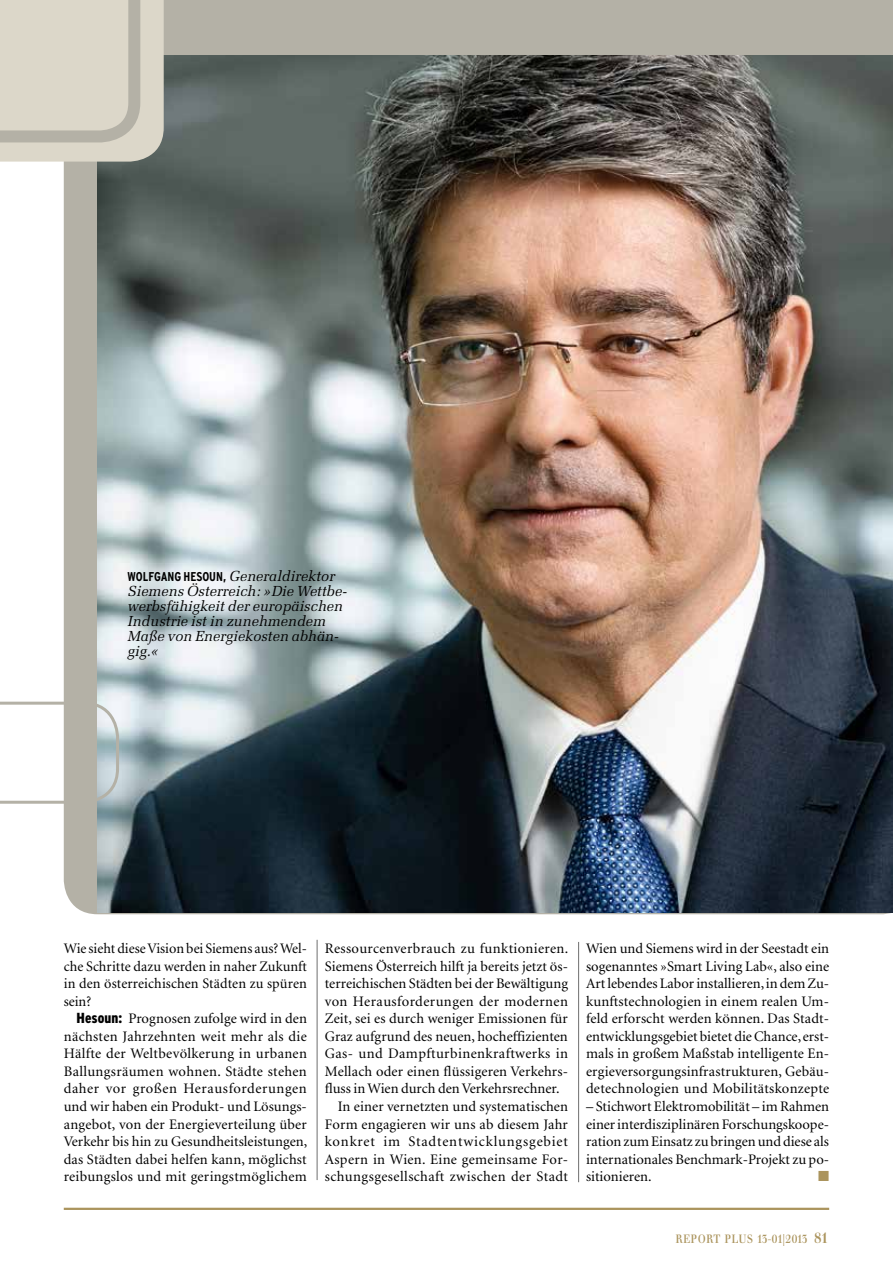
<style>
.page{position:relative;width:893px;height:1263px;background:#fff}
.page>*{position:absolute;margin:0;border:0;box-sizing:border-box;transform-origin:0 0}
.t1{font:14.55px/17.5px "Minion";letter-spacing:.01em;color:#000;text-align:justify}
.t2{font:italic 14.55px/15px "Melior";color:#000}
.t3{font:14.55px "Minion";letter-spacing:.03em;color:#000}
.t4{font:14.55px "Minion";letter-spacing:.055em;color:#000}
.t5{font:14.55px "Zapf Dingbats";color:#ab945d}
.t6{font:700 condensed 12.75px "Interstate";color:#000}
.t7{font:12px "Walbaum Condensed Medium Deck";letter-spacing:.04em;color:#ab945d}
.s1{font-family:"Melior";font-weight:400;font-style:italic;font-stretch:normal;font-size:14.55px}
.s2{font-family:"Interstate";font-weight:900;font-stretch:condensed}
.s3{font-family:"Walbaum Condensed";font-weight:700;font-size:15px}
</style>
<div class="page">
<div style="left:64px;top:0;width:829px;height:914px;background:#b4b1a6"></div>
<img style="left:98px;top:55px;width:795px;height:857px">
<hr style="left:64px;top:1208px;width:765px;height:2px;background:#ab945d">
<svg style="left:0;top:0;width:164px;height:162px;background:#d6d1c3"></svg>
<hr style="left:317px;top:940px;width:1px;height:240px;background:#6e6e6e">
<hr style="left:578px;top:942px;width:1px;height:240px;background:#6e6e6e">
<svg style="left:0;top:702px;width:119px;height:102px"></svg>
<p class="t6" style="left:128px;top:569px;width:209px">WOLFGANG HESOUN, <span class="s1">Generaldirektor</span></p>
<p class="t2" style="left:128px;top:583px;width:221px">Siemens Österreich: »Die Wettbe&shy;werbsfähigkeit der europäischen<br>Industrie ist in zunehmendem<br>Maße von Energiekosten abhän&shy;gig.«</p>
<p class="t1" style="left:64px;top:940px;width:245px">Wie sieht diese Vision bei Siemens aus? Wel&shy;che Schritte dazu werden in naher Zukunft in den österreichischen Städten zu spüren sein?</p>
<p class="t1" style="left:64px;top:1010px;width:245px;text-align:left;text-indent:13px"><span class="s2">Hesoun:</span> Prognosen zufolge wird in den nächsten Jahrzehnten weit mehr als die Hälfte der Weltbevölkerung in urbanen Ballungsräumen wohnen. Städte stehen daher vor großen Herausforderungen und wir haben ein Produkt- und Lösungs&shy;angebot, von der Energieverteilung über Verkehr bis hin zu Gesundheitsleistungen, das Städten dabei helfen kann, möglichst reibungslos und mit geringstmöglichem</p>
<p class="t1" style="left:325px;top:940px;width:245px">Ressourcenverbrauch zu funktionieren.</p>
<p class="t1" style="left:325px;top:958px;width:245px">Siemens Österreich hilft ja bereits jetzt ös-</p>
<p class="t1" style="left:325px;top:975px;width:245px">terreichischen Städten bei der Bewältigung</p>
<p class="t1" style="left:325px;top:993px;width:245px">von Herausforderungen der modernen</p>
<p class="t1" style="left:325px;top:1010px;width:245px">Zeit, sei es durch weniger Emissionen für</p>
<p class="t1" style="left:325px;top:1028px;width:244px">Graz aufgrund des neuen, hocheffizienten</p>
<p class="t3" style="left:325px;top:1046px;width:245px">Gas- und Dampfturbinenkraftwerks in</p>
<p class="t1" style="left:325px;top:1063px;width:245px">Mellach oder einen flüssigeren Verkehrs-</p>
<p class="t1" style="left:325px;top:1080px;width:236px">fluss in Wien durch den Verkehrsrechner.</p>
<p class="t1" style="left:338px;top:1098px;width:232px">In einer vernetzten und systematischen</p>
<p class="t1" style="left:325px;top:1115px;width:245px">Form engagieren wir uns ab diesem Jahr</p>
<p class="t4" style="left:325px;top:1134px;width:245px">konkret im Stadtentwicklungsgebiet</p>
<p class="t1" style="left:325px;top:1151px;width:245px">Aspern in Wien. Eine gemeinsame For-</p>
<p class="t3" style="left:325px;top:1169px;width:245px">schungsgesellschaft zwischen der Stadt</p>
<p class="t1" style="left:586px;top:940px;width:245px">Wien und Siemens wird in der Seestadt ein sogenanntes »Smart Living Lab«, also eine Art lebendes Labor installieren, in dem Zu&shy;kunftstechnologien in einem realen Um&shy;feld erforscht werden können. Das Stadt&shy;entwicklungsgebiet bietet die Chance, erst&shy;mals in großem Maßstab intelligente En&shy;ergieversorgungsinfrastrukturen, Gebäu&shy;detechnologien und Mobilitätskonzepte</p>
<p class="t1" style="left:586px;top:1098px;width:245px">– Stichwort Elektromobilität – im Rahmen einer interdisziplinären Forschungskoope&shy;ration zum Einsatz zu bringen und diese als internationales Benchmark-Projekt zu po&shy;sitionieren.</p>
<p class="t5" style="left:818px;top:1169px;width:13px">■</p>
<p class="t7" style="left:676px;top:1232px;width:153px">REPORT PLUS 13-01|2013 <span class="s3">81</span></p>
</div>
